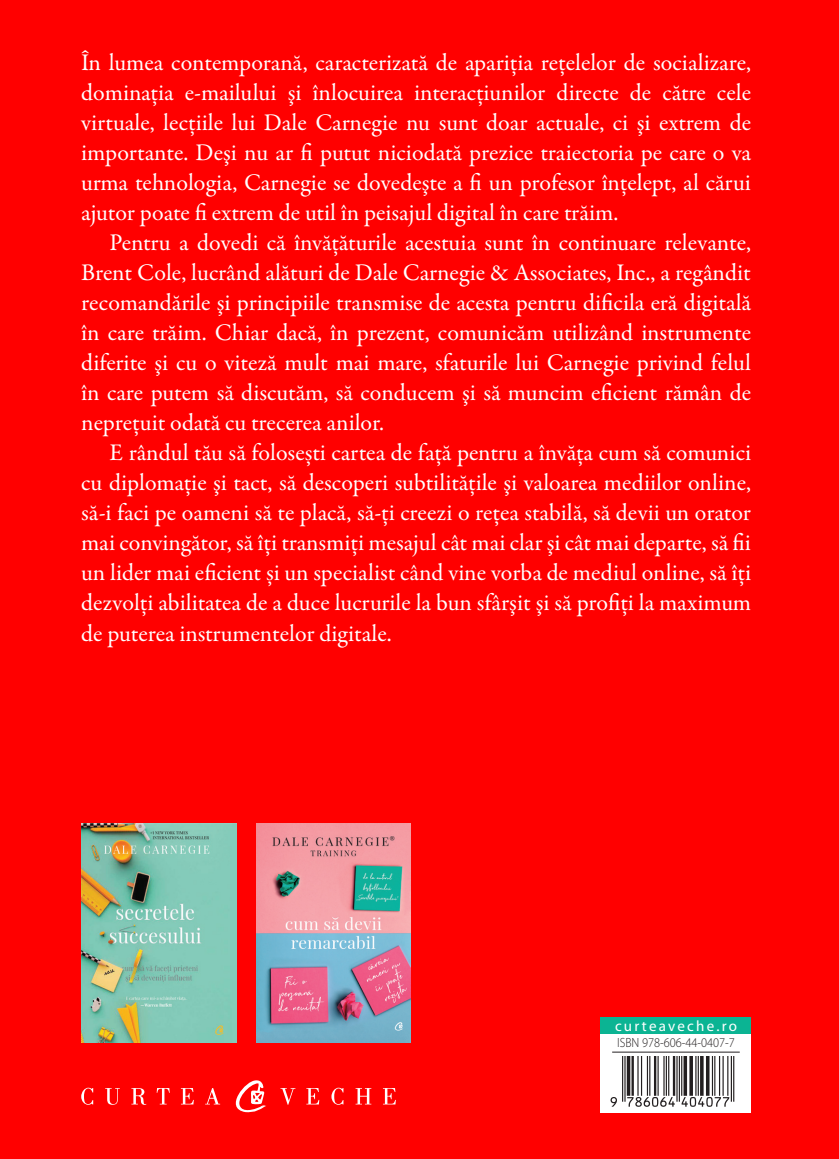
<style>
.page{position:relative;width:839px;height:1159px;background:#fff}
.page>*{position:absolute;margin:0;border:0;box-sizing:border-box;transform-origin:0 0}
.t1{font:24px/30px "Garamond Premr Pro";letter-spacing:-.005em;color:#fff;text-align:justify}
.t2{font:15px "Myriad Pro";letter-spacing:.15em;color:#fff}
.t3{font:300 13.4px "Myriad Pro";color:#231f20;scale:.92 1}
</style>
<div class="page">
<div style="left:0;top:0;width:839px;height:1158px;background:#f00"></div>
<div style="left:601px;top:1044px;width:150px;height:14px;background:#fff"></div>
<div style="left:601px;top:1030px;width:150px;height:18px;background:#fff"></div>
<hr style="left:612px;top:1051px;width:128px;height:1px;background:#231f20">
<div style="left:601px;top:1056px;width:150px;height:55px;background:#fff"></div>
<svg style="left:610px;top:1056px;width:124px;height:50px"></svg>
<div style="left:601px;top:1016px;width:150px;height:17px;background:#0bb493"></div>
<svg style="left:81px;top:1080px;width:315px;height:33px"></svg>
<img style="left:257px;top:823px;width:154px;height:219px">
<img style="left:82px;top:823px;width:155px;height:219px">
<p class="t1" style="left:81px;top:48px;width:671px">În lumea contemporană, caracterizată de apariţia reţelelor de socializare, dominaţia e-mailului şi înlocuirea interacţiunilor directe de către cele virtuale, lecţiile lui Dale Carnegie nu sunt doar actuale, ci şi extrem de importante. Deşi nu ar fi putut niciodată prezice traiectoria pe care o va urma tehnologia, Carnegie se dovedeşte a fi un profesor înţelept, al cărui ajutor poate fi extrem de util în peisajul digital în care trăim.</p>
<p class="t1" style="left:81px;top:228px;width:671px;text-indent:28px">Pentru a dovedi că învăţăturile acestuia sunt în continuare relevante, Brent Cole, lucrând alături de Dale Carnegie &amp; Associates, Inc., a regândit recomandările şi principiile transmise de acesta pentru dificila eră digitală în care trăim. Chiar dacă, în prezent, comunicăm utilizând instrumente diferite şi cu o viteză mult mai mare, sfaturile lui Carnegie privind felul în care putem să discutăm, să conducem şi să muncim eficient rămân de nepreţuit odată cu trecerea anilor.</p>
<p class="t1" style="left:81px;top:438px;width:671px;text-indent:28px">E rândul tău să folosești cartea de faţă pentru a învăţa cum să comunici cu diplomaţie şi tact, să descoperi subtilităţile şi valoarea mediilor online, să-i faci pe oameni să te placă, să-ți creezi o reţea stabilă, să devii un orator mai convingător, să îți transmiți mesajul cât mai clar şi cât mai departe, să fii un lider mai eficient și un specialist când vine vorba de mediul online, să îți dezvolţi abilitatea de a duce lucrurile la bun sfârşit şi să profiţi la maximum de puterea instrumentelor digitale.</p>
<p class="t2" style="left:615px;top:1017px;width:123px">curteaveche.ro</p>
<p class="t3" style="left:617px;top:1033px;width:129px">ISBN 978-606-44-0407-7</p>
</div>
